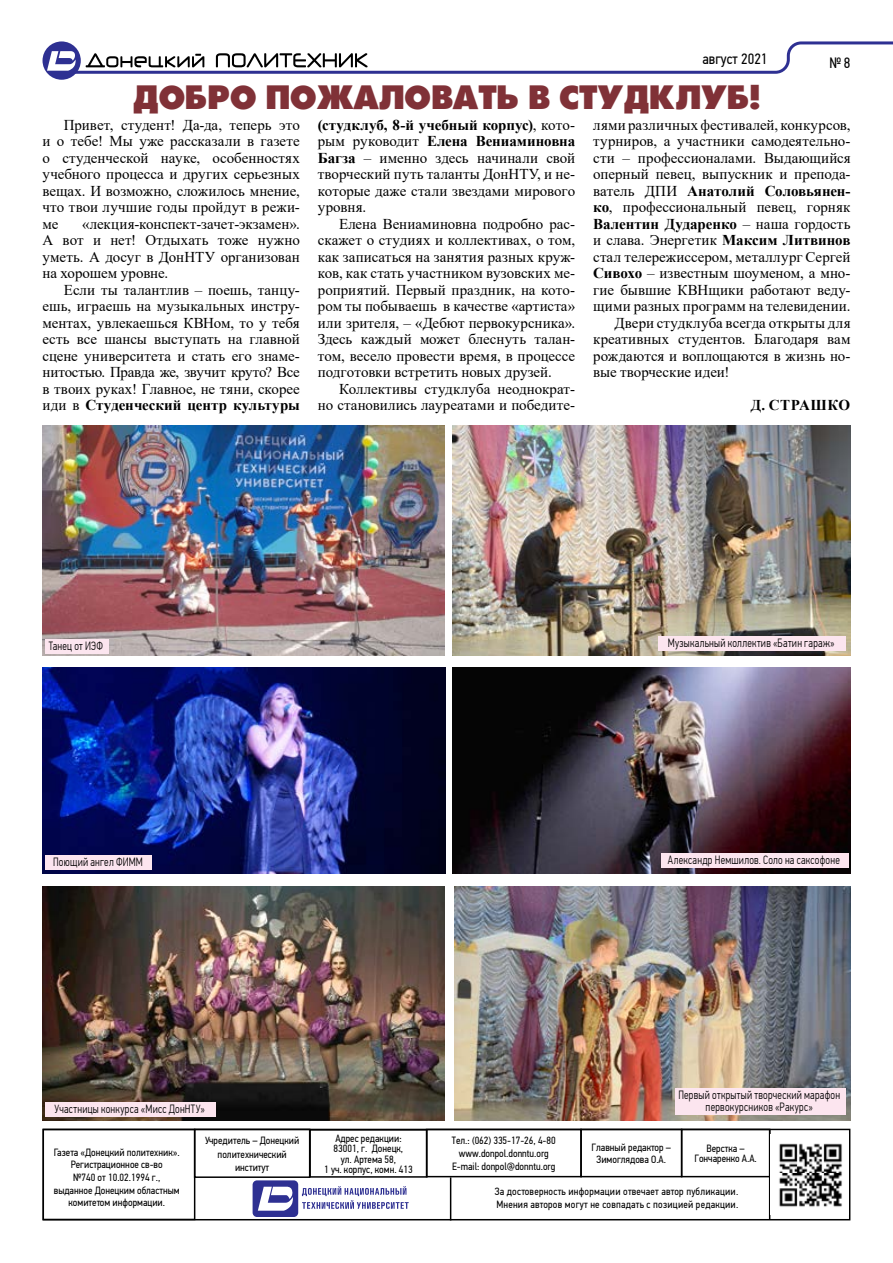
<style>
.page{position:relative;width:893px;height:1263px;background:#fff}
.page>*{position:absolute;margin:0;border:0;box-sizing:border-box;transform-origin:0 0}
.t1{font:36px "Futura Press Press";color:#803137}
.t2{font:15px/16.5px "Times New Roman";color:#000;text-align:justify}
.t3{font:700 15px "Times New Roman";letter-spacing:-.005em;color:#000}
.t4{font:15px "PF Din Text Cond Pro";color:#000}
.t5{font:700 15px "Times New Roman";letter-spacing:.03em;color:#000}
.t6{font:300 12px/12px "PF Din Text Cond Pro";letter-spacing:.025em;color:#000;text-align:center;scale:.9 1}
.t7{font:10.5px/12.6px "PF Din Text Cond Pro";color:#000;text-align:center}
.t8{font:10.5px/12.6px "PF Din Text Cond Pro";letter-spacing:.02em;color:#000}
.s1{font-weight:700}
.s2{font-weight:400}
</style>
<div class="page">
<div style="left:43px;top:41px;width:38px;height:39px;background:#2e3092;border-radius:50%"></div>
<svg style="left:47px;top:41px;width:846px;height:33px"></svg>
<div style="left:43px;top:1129px;width:807px;height:91px;border:2px solid #000"></div>
<div style="left:43px;top:1129px;width:152px;height:91px;border:2px solid #000"></div>
<div style="left:194px;top:1129px;width:116px;height:49px;border:2px solid #000"></div>
<div style="left:309px;top:1129px;width:119px;height:49px;border:2px solid #000"></div>
<div style="left:426px;top:1129px;width:156px;height:48px;border:2px solid #000"></div>
<div style="left:580px;top:1129px;width:102px;height:48px;border:2px solid #000"></div>
<div style="left:253px;top:1180px;width:45px;height:37px;background:#2e3092;border-radius:4px"></div>
<svg style="left:302px;top:1186px;width:107px;height:23px"></svg>
<svg style="left:258px;top:1187px;width:35px;height:24px"></svg>
<hr style="left:450px;top:1177px;width:1px;height:43px;background:#000">
<hr style="left:769px;top:1129px;width:1px;height:91px;background:#000">
<div style="left:681px;top:1129px;width:89px;height:48px;border:2px solid #000"></div>
<img style="left:779px;top:1134px;width:69px;height:81px">
<img style="left:43px;top:426px;width:402px;height:229px">
<img style="left:452px;top:426px;width:398px;height:230px">
<img style="left:452px;top:667px;width:398px;height:206px">
<img style="left:43px;top:667px;width:402px;height:206px">
<img style="left:43px;top:887px;width:402px;height:234px">
<img style="left:454px;top:887px;width:396px;height:233px">
<div style="left:45px;top:639px;width:64px;height:14px;background:#fce5ef"></div>
<div style="left:658px;top:637px;width:188px;height:14px;background:#fce5ef"></div>
<div style="left:661px;top:854px;width:187px;height:14px;background:#fce5ef"></div>
<div style="left:46px;top:856px;width:106px;height:14px;background:#fce5ef"></div>
<div style="left:45px;top:1103px;width:171px;height:14px;background:#fce5ef"></div>
<div style="left:675px;top:1089px;width:170px;height:26px;background:#fce5ef"></div>
<p class="t4" style="left:703px;top:50px;width:66px">август 2021</p>
<p class="t4" style="left:830px;top:54px;width:22px">№ 8</p>
<h1 class="t1" style="left:133px;top:76px;width:628px">ДОБРО ПОЖАЛОВАТЬ В СТУДКЛУБ!</h1>
<p class="t2" style="left:43px;top:116px;width:259px;text-indent:21px">Привет, студент! Да-да, теперь это и о тебе! Мы уже рассказали в газете о студенческой науке, особенностях учебного процесса и других серьезных вещах. И возможно, сложилось мнение, что твои лучшие годы пройдут в режи&shy;ме</p>
<p class="t2" style="left:43px;top:215px;width:259px;text-indent:40px">«лекция-конспект-зачет-экзамен».<br>А вот и нет! Отдыхать тоже нужно уметь. А досуг в ДонНТУ организован на хорошем уровне.</p>
<p class="t2" style="left:43px;top:281px;width:259px;text-indent:21px">Если ты талантлив – поешь, танцу&shy;ешь, играешь на музыкальных инстру&shy;ментах, увлекаешься КВНом, то у тебя есть все шансы выступать на главной сцене университета и стать его знаме&shy;нитостью. Правда же, звучит круто? Все в твоих руках! Главное, не тяни, скорее иди в <span class="s1">Студенческий центр культуры</span></p>
<p class="t2" style="left:318px;top:116px;width:259px"><span class="s1">(студклуб, 8-й учебный корпус)</span>, кото&shy;рым руководит <span class="s1">Елена Вениаминовна Багза</span> – именно здесь начинали свой творческий путь таланты ДонНТУ, и не&shy;которые даже стали звездами мирового уровня.</p>
<p class="t2" style="left:318px;top:215px;width:259px;text-indent:21px">Елена Вениаминовна подробно рас&shy;скажет о студиях и коллективах, о том, как записаться на занятия разных круж&shy;ков, как стать участником вузовских ме&shy;роприятий. Первый праздник, на кото&shy;ром ты побываешь в качестве «артиста» или зрителя, – «Дебют первокурсника».<br>Здесь каждый может блеснуть талан&shy;том, весело провести время, в процессе подготовки встретить новых друзей.</p>
<p class="t2" style="left:318px;top:380px;width:259px;text-align:right">Коллективы студклуба неоднократ-<br>но становились лауреатами и победите-</p>
<p class="t2" style="left:593px;top:116px;width:259px">лями различных фестивалей, конкурсов,</p>
<p class="t2" style="left:593px;top:133px;width:259px">турниров, а участники самодеятельно-</p>
<p class="t2" style="left:593px;top:149px;width:259px">сти – профессионалами. Выдающийся</p>
<p class="t2" style="left:593px;top:166px;width:259px">оперный певец, выпускник и препода-</p>
<p class="t3" style="left:593px;top:180px;width:259px"><span class="s2">ватель ДПИ</span> Анатолий Соловьянен-</p>
<p class="t2" style="left:593px;top:199px;width:259px"><span class="s1">ко</span>, профессиональный певец, горняк</p>
<p class="t3" style="left:593px;top:213px;width:259px">Валентин Дударенко <span class="s2">– наша гордость</span></p>
<p class="t2" style="left:593px;top:232px;width:259px">и слава. Энергетик <span class="s1">Максим Литвинов</span></p>
<p class="t2" style="left:593px;top:248px;width:259px">стал телережиссером, металлург Сергей</p>
<p class="t2" style="left:593px;top:265px;width:259px"><span class="s1">Сивохо</span> – известным шоуменом, а мно-</p>
<p class="t2" style="left:593px;top:281px;width:259px">гие бывшие КВНщики работают веду-</p>
<p class="t2" style="left:593px;top:298px;width:259px">щими разных программ на телевидении.</p>
<p class="t2" style="left:614px;top:314px;width:238px">Двери студклуба всегда открыты для</p>
<p class="t2" style="left:593px;top:331px;width:259px">креативных студентов. Благодаря вам</p>
<p class="t2" style="left:593px;top:347px;width:259px">рождаются и воплощаются в жизнь но-</p>
<p class="t2" style="left:593px;top:364px;width:138px">вые творческие идеи!</p>
<p class="t5" style="left:751px;top:394px;width:101px">Д. СТРАШКО</p>
<p class="t6" style="left:49px;top:639px;width:62px">Танец от ИЭФ</p>
<p class="t6" style="left:668px;top:637px;width:187px">Музыкальный коллектив «Батин гараж»</p>
<p class="t6" style="left:53px;top:856px;width:101px">Поющий ангел ФИММ</p>
<p class="t6" style="left:668px;top:854px;width:193px">Александр Немшилов. Соло на саксофоне</p>
<p class="t6" style="left:54px;top:1103px;width:169px">Участницы конкурса «Мисс ДонНТУ»</p>
<p class="t7" style="left:54px;top:1146px;width:127px">Газета «Донецкий политехник».<br>Регистрационное св-во<br>№740 от 10.02.1994 г., выданное Донецким областным комитетом информации.</p>
<p class="t7" style="left:205px;top:1133px;width:96px;line-height:14.1px">Учредитель – Донецкий политехнический</p>
<p class="t7" style="left:235px;top:1161px;width:36px">институт</p>
<p class="t6" style="left:678px;top:1089px;width:181px">Первый открытый творческий марафон первокурсников «Ракурс»</p>
<p class="t7" style="left:324px;top:1133px;width:90px;line-height:10.5px">Адрес редакции:<br>83001, г. Донецк,<br>ул. Артема 58,<br>1 уч. корпус, комн. 413</p>
<p class="t7" style="left:452px;top:1134px;width:105px">Тел.: (062) 335-17-26, 4-80 www.donpol.donntu.org<br>E-mail: donpol@donntu.org</p>
<p class="t7" style="left:592px;top:1141px;width:81px">Главный редактор –<br>Зимоглядова О.А.</p>
<p class="t8" style="left:495px;top:1185px;width:245px">За достоверность информации отвечает автор публикации.<br>Мнения авторов могут не совпадать с позицией редакции.</p>
<p class="t7" style="left:694px;top:1143px;width:64px;line-height:10.5px">Верстка –<br>Гончаренко А.А.</p>
</div>
